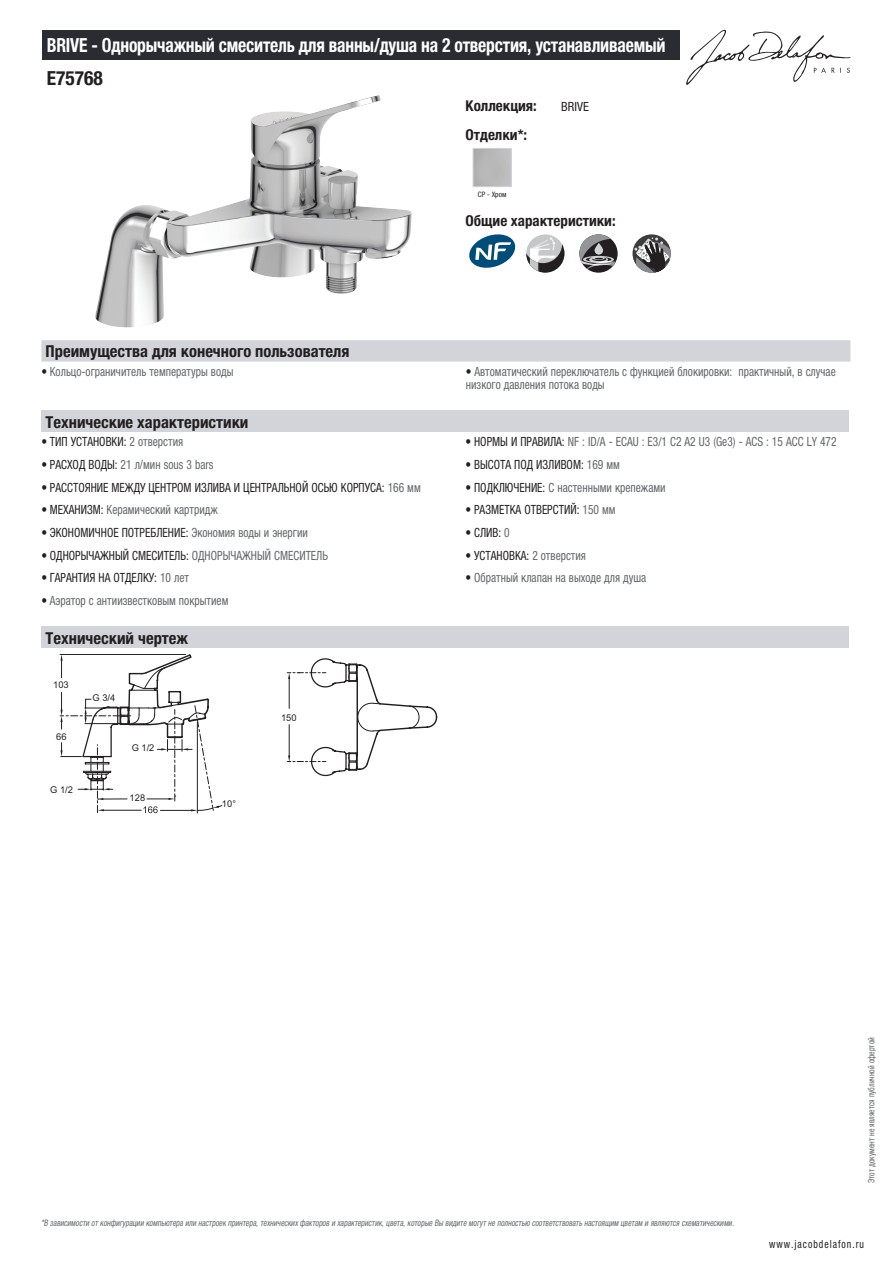
<style>
.page{position:relative;width:893px;height:1263px;background:#fff}
.page>*{position:absolute;margin:0;border:0;box-sizing:border-box;transform-origin:0 0}
.t1{font:700 condensed 19.5px "Helvetica Neue LTCYR";letter-spacing:-.01em;color:#fff;scale:.9 1}
.t2{font:700 condensed 19.5px "Helvetica Neue LTCYR";color:#231f20}
.t3{font:700 condensed 16.5px "Helvetica Neue LTCYR";color:#231f20}
.t4{font:700 condensed 15px "Helvetica Neue LTCYR";color:#231f20}
.t5{font:condensed 12.75px/13.5px "Helvetica Neue LTCYR";color:#626568;scale:.9 1}
.t6{font:condensed 12.75px "Helvetica Neue LTCYR";color:#231f20;scale:.9 1}
.t7{font:condensed 12.75px "Helvetica Neue LTCYR";color:#231f20}
.t8{font:condensed 11.25px "Helvetica Neue LTCYR";letter-spacing:.1em;color:#231f20;scale:.87 1}
.t9{font:9.3px "Arial";color:#231f20}
.t10{font:italic condensed 9px "Helvetica Neue LTCYR";color:#626568;scale:.87 1}
.t11{font:condensed 9px "Helvetica Neue LTCYR";color:#626568;scale:.87 1}
.t12{font:condensed 7.5px "Helvetica Neue LTCYR";color:#231f20}
.s1{color:#231f20}
.s2{color:#626568}
</style>
<div class="page">
<svg style="left:686px;top:30px;width:164px;height:55px"></svg>
<img style="left:95px;top:95px;width:284px;height:233px">
<div style="left:473px;top:148px;width:39px;height:39px;border:1px solid #d3d4da"></div>
<svg style="left:469px;top:234px;width:46px;height:34px"></svg>
<svg style="left:526px;top:234px;width:38px;height:39px"></svg>
<svg style="left:526px;top:237px;width:38px;height:36px"></svg>
<svg style="left:579px;top:234px;width:39px;height:39px"></svg>
<svg style="left:579px;top:234px;width:37px;height:35px"></svg>
<svg style="left:632px;top:234px;width:39px;height:39px"></svg>
<svg style="left:634px;top:237px;width:37px;height:36px"></svg>
<div style="left:41px;top:340px;width:809px;height:22px;background:#d3d4da"></div>
<div style="left:41px;top:411px;width:808px;height:21px;background:#d3d4da"></div>
<div style="left:41px;top:626px;width:808px;height:22px;background:#d3d4da"></div>
<svg style="left:60px;top:654px;width:377px;height:159px"></svg>
<div style="left:43px;top:30px;width:637px;height:30px;background:#2a2c32"></div>
<h1 class="t1" style="left:47px;top:34px;width:689px">BRIVE - Однорычажный смеситель для ванны/душа на 2 отверстия, устанавливаемый</h1>
<h1 class="t2" style="left:47px;top:67px;width:58px">E75768</h1>
<p class="t4" style="left:466px;top:97px;width:73px">Коллекция:</p>
<p class="t7" style="left:561px;top:99px;width:29px">BRIVE</p>
<p class="t4" style="left:466px;top:126px;width:63px">Отделки*:</p>
<p class="t12" style="left:478px;top:190px;width:30px">CP - Хром</p>
<p class="t4" style="left:466px;top:212px;width:152px">Общие характеристики:</p>
<p class="t3" style="left:46px;top:342px;width:305px">Преимущества для конечного пользователя</p>
<p class="t5" style="left:41px;top:365px;width:215px"><span class="s1">•</span> Кольцо-ограничитель температуры воды</p>
<p class="t5" style="left:466px;top:365px;width:412px"><span class="s1">•</span> Автоматический переключатель с функцией блокировки: практичный, в случае низкого давления потока воды</p>
<p class="t3" style="left:46px;top:413px;width:204px">Технические характеристики</p>
<p class="t6" style="left:41px;top:434px;width:159px">• ТИП УСТАНОВКИ: <span class="s2">2 отверстия</span></p>
<p class="t5" style="left:466px;top:435px;width:414px"><span class="s1">• НОРМЫ И ПРАВИЛА:</span> NF : ID/A - ECAU : E3/1 C2 A2 U3 (Ge3) - ACS : 15 ACC LY 472</p>
<p class="t5" style="left:41px;top:458px;width:193px"><span class="s1">• РАСХОД ВОДЫ:</span> 21 л/мин sous 3 bars</p>
<p class="t6" style="left:466px;top:457px;width:173px">• ВЫСОТА ПОД ИЗЛИВОМ: <span class="s2">169 мм</span></p>
<p class="t6" style="left:41px;top:480px;width:423px">• РАССТОЯНИЕ МЕЖДУ ЦЕНТРОМ ИЗЛИВА И ЦЕНТРАЛЬНОЙ ОСЬЮ КОРПУСА: <span class="s2">166 мм</span></p>
<p class="t5" style="left:466px;top:480px;width:224px"><span class="s1">• ПОДКЛЮЧЕНИЕ:</span> С настенными крепежами</p>
<p class="t5" style="left:41px;top:503px;width:198px"><span class="s1">• МЕХАНИЗМ:</span> Керамический картридж</p>
<p class="t6" style="left:466px;top:503px;width:168px">• РАЗМЕТКА ОТВЕРСТИЙ: <span class="s2">150 мм</span></p>
<p class="t6" style="left:41px;top:525px;width:298px">• ЭКОНОМИЧНОЕ ПОТРЕБЛЕНИЕ: <span class="s2">Экономия воды и энергии</span></p>
<p class="t6" style="left:466px;top:525px;width:51px">• СЛИВ: <span class="s2">0</span></p>
<p class="t6" style="left:41px;top:548px;width:320px">• ОДНОРЫЧАЖНЫЙ СМЕСИТЕЛЬ: <span class="s2">ОДНОРЫЧАЖНЫЙ СМЕСИТЕЛЬ</span></p>
<p class="t6" style="left:466px;top:548px;width:135px">• УСТАНОВКА: <span class="s2">2 отверстия</span></p>
<p class="t6" style="left:41px;top:571px;width:166px">• ГАРАНТИЯ НА ОТДЕЛКУ: <span class="s2">10 лет</span></p>
<p class="t5" style="left:466px;top:571px;width:202px"><span class="s1">•</span> Обратный клапан на выходе для душа</p>
<p class="t5" style="left:41px;top:594px;width:209px"><span class="s1">•</span> Аэратор с антиизвестковым покрытием</p>
<p class="t3" style="left:46px;top:628px;width:144px">Технический чертеж</p>
<p class="t9" style="left:53px;top:678px;width:17px">103</p>
<p class="t9" style="left:56px;top:730px;width:12px">66</p>
<p class="t9" style="left:50px;top:784px;width:24px">G 1/2</p>
<p class="t9" style="left:93px;top:692px;width:24px">G 3/4</p>
<p class="t9" style="left:132px;top:742px;width:24px">G 1/2</p>
<p class="t9" style="left:130px;top:792px;width:17px">128</p>
<p class="t9" style="left:222px;top:798px;width:16px">10°</p>
<p class="t9" style="left:281px;top:711px;width:17px">150</p>
<p class="t10" style="left:41px;top:1218px;width:800px">*В зависимости отконфигурации компьютера или настроек принтера,техническихфакторов и характеристик,цвета,которые Вы видите могутне полностью соответствоватьнастоящим цветам и являются схематическими.</p>
<p class="t11" style="left:866px;top:1183px;width:169px;rotate:-90deg">Этот документ не является публичной офертой</p>
<p class="t8" style="left:769px;top:1237px;width:110px">www.jacobdelafon.ru</p>
</div>
